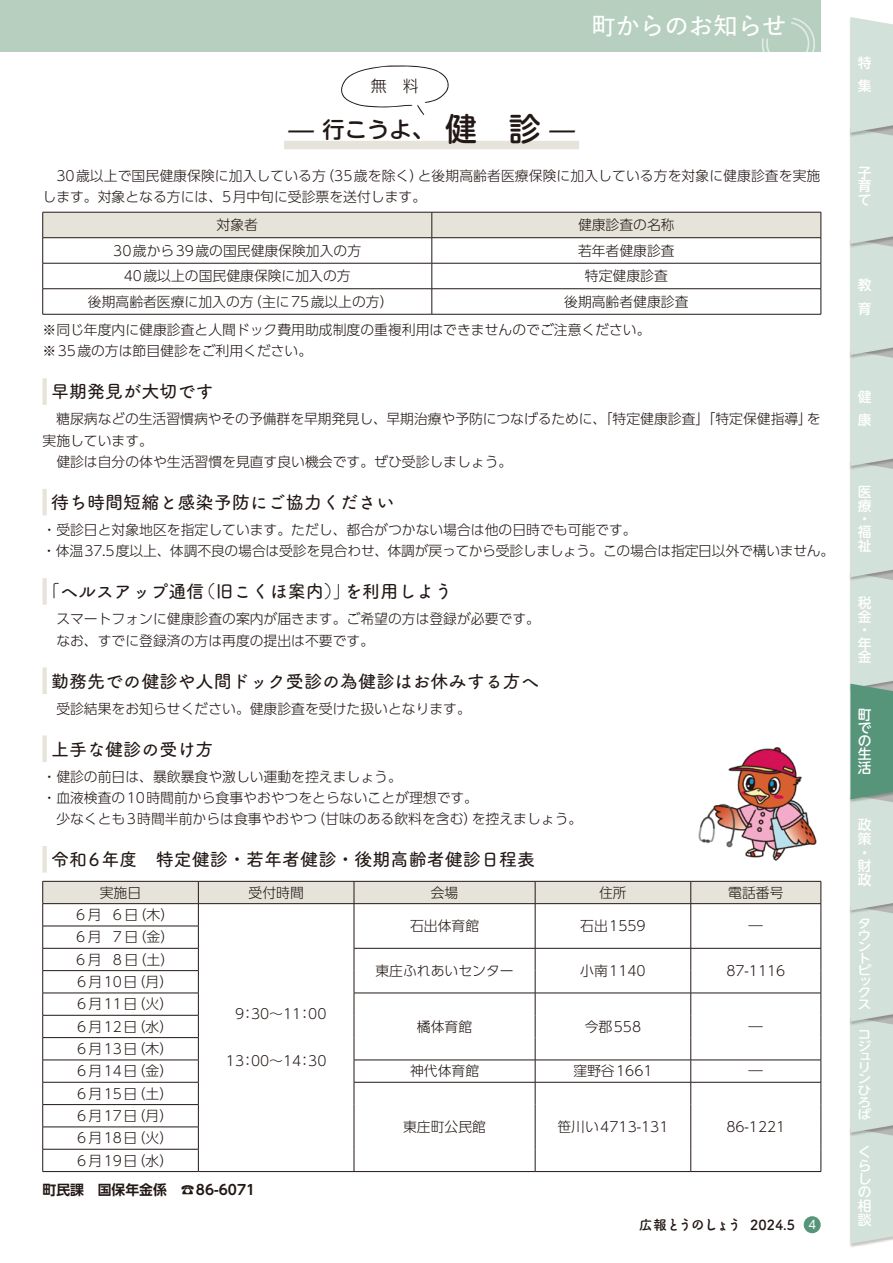
<style>
.page{position:relative;width:893px;height:1263px;background:#fff}
.page>*{position:absolute;margin:0;border:0;box-sizing:border-box;transform-origin:0 0}
.t1{font:500 31.95px "UD Shin M Go Pr 6 N";color:#221815}
.t2{font:500 25.5px "UD Shin M Go Pr 6 N";color:#221815}
.t3{font:600 24.45px "Yu Go Pr 6 N";color:#fff}
.t4{font:500 22.35px "UD Shin M Go Pr 6 N";color:#221815}
.t5{font:18px "Tsuku A Rd Gothic Std D";color:#221815}
.t6{font:300 15.9px "UD Shin M Go Pr 6 N";color:#221815}
.t7{font:300 13.8px/21.3px "UD Shin Go Pr 6 N";color:#221815}
.t8{font:500 13.8px/13.5px "UD Shin M Go Pr 6 N";color:#fff}
.t9{font:300 13.8px/22.4px "UD Shin Go Pr 6 N";letter-spacing:.05em;color:#221815}
.t10{font:700 13.8px "UD Shin Go Pr 6 N De";color:#221815}
.t11{font:600 13.8px "Tsukimi Rounded";letter-spacing:-.115em;color:#221815}
.t12{font:13.8px "Tsuku A Rd Gothic Std B";color:#221815}
.t13{font:13.8px "Tsuku A Rd Gothic Std D";color:#221815}
.t14{font:500 12.45px/11.4px "UD Shin M Go Pr 6 N";color:#fff;scale:1.11 1}
.t15{font:11.7px "UD Shin Go Pr 6 N";color:#fff}
.s1{font-family:"Tsuku A Rd Gothic Std B";font-weight:400}
</style>
<div class="page">
<div style="left:0;top:0;width:821px;height:51px;background:#b6cfbf"></div>
<svg style="left:760px;top:17px;width:56px;height:35px"></svg>
<div style="left:284px;top:141px;width:295px;height:8px;background:#e6e4da"></div>
<hr style="left:43px;top:378px;width:4px;height:27px;background:#e6e4da">
<hr style="left:43px;top:489px;width:4px;height:26px;background:#e6e4da">
<hr style="left:43px;top:578px;width:4px;height:27px;background:#e6e4da">
<hr style="left:43px;top:667px;width:4px;height:27px;background:#e6e4da">
<hr style="left:43px;top:735px;width:4px;height:27px;background:#e6e4da">
<hr style="left:43px;top:846px;width:4px;height:27px;background:#e6e4da">
<svg style="left:42px;top:212px;width:780px;height:102px"></svg>
<hr style="left:43px;top:314px;width:389px;height:1px;background:#221815">
<hr style="left:432px;top:314px;width:389px;height:1px;background:#221815">
<svg style="left:42px;top:881px;width:780px;height:290px"></svg>
<hr style="left:43px;top:1171px;width:155px;height:1px;background:#221815">
<hr style="left:198px;top:1171px;width:156px;height:1px;background:#221815">
<hr style="left:354px;top:1171px;width:181px;height:1px;background:#221815">
<hr style="left:535px;top:1171px;width:156px;height:1px;background:#221815">
<hr style="left:691px;top:1171px;width:130px;height:1px;background:#221815">
<svg style="left:341px;top:65px;width:108px;height:50px"></svg>
<img style="left:698px;top:747px;width:119px;height:114px">
<div style="left:804px;top:1216px;width:17px;height:17px;background:#57957b;border-radius:50%"></div>
<div style="left:849px;top:1128px;width:44px;height:119px;background:#221815;opacity:.25"></div>
<div style="left:849px;top:1017px;width:44px;height:119px;background:#f8f8f8"></div>
<div style="left:849px;top:906px;width:44px;height:119px;background:#f8f8f8"></div>
<div style="left:849px;top:795px;width:44px;height:119px;background:#f8f8f8"></div>
<div style="left:849px;top:461px;width:44px;height:120px;background:#f8f8f8"></div>
<div style="left:849px;top:350px;width:44px;height:120px;background:#f8f8f8"></div>
<div style="left:849px;top:239px;width:44px;height:120px;background:#f8f8f8"></div>
<div style="left:849px;top:128px;width:44px;height:119px;background:#f8f8f8"></div>
<div style="left:849px;top:17px;width:44px;height:119px;background:#f8f8f8"></div>
<div style="left:849px;top:684px;width:44px;height:119px;background:#f8f8f8"></div>
<svg style="left:850px;top:17px;width:43px;height:1227px;background:#c6d8cf"></svg>
<p class="t6" style="left:371px;top:73px;width:49px">無　料</p>
<h2 class="t2" style="left:288px;top:108px;width:27px">—</h2>
<h3 class="t4" style="left:322px;top:110px;width:113px">行こうよ、</h3>
<h3 class="t3" style="left:591px;top:3px;width:197px">町からのお知らせ</h3>
<h1 class="t1" style="left:445px;top:102px;width:97px">健　診</h1>
<h2 class="t2" style="left:549px;top:108px;width:27px">—</h2>
<p class="t7" style="left:320px;top:164px;width:104px">（35歳を除く）</p>
<p class="t7" style="left:43px;top:164px;width:385px">　30歳以上で国民健康保険に加入している方<br>します。対象となる方には、5月中旬に受診票を送付します。</p>
<p class="t7" style="left:418px;top:164px;width:404px">と後期高齢者医療保険に加入している方を対象に健康診査を実施</p>
<p class="t7" style="left:217px;top:214px;width:43px">対象者</p>
<p class="t7" style="left:578px;top:214px;width:98px">健康診査の名称</p>
<p class="t7" style="left:113px;top:239px;width:249px">30歳から39歳の国民健康保険加入の方</p>
<p class="t7" style="left:578px;top:239px;width:98px">若年者健康診査</p>
<p class="t7" style="left:124px;top:265px;width:228px">40歳以上の国民健康保険に加入の方</p>
<p class="t7" style="left:585px;top:265px;width:84px">特定健康診査</p>
<p class="t7" style="left:248px;top:290px;width:147px">（主に75歳以上の方）</p>
<p class="t7" style="left:564px;top:290px;width:126px">後期高齢者健康診査</p>
<p class="t7" style="left:43px;top:287px;width:610px;line-height:28.3px;text-indent:45px">後期高齢者医療に加入の方<br>※同じ年度内に健康診査と人間ドック費用助成制度の重複利用はできませんのでご注意ください。</p>
<p class="t7" style="left:43px;top:340px;width:271px">※35歳の方は節目健診をご利用ください。</p>
<h3 class="t5" style="left:51px;top:378px;width:164px">早期発見が大切です</h3>
<p class="t7" style="left:43px;top:408px;width:771px">　糖尿病などの生活習慣病やその予備群を早期発見し、早期治療や予防につなげるために、「特定健康診査」「特定保健指導」実施しています。<br>　健診は自分の体や生活習慣を見直す良い機会です。ぜひ受診しましょう。</p>
<h3 class="t5" style="left:51px;top:488px;width:345px">待ち時間短縮と感染予防にご協力ください</h3>
<p class="t7" style="left:42px;top:519px;width:794px">・受診日と対象地区を指定しています。ただし、都合がつかない場合は他の日時でも可能です。<br>・体温37.5度以上、体調不良の場合は受診を見合わせ、体調が戻ってから受診しましょう。この場合は指定日以外で構いません。</p>
<h3 class="t5" style="left:344px;top:578px;width:110px">を利用しよう</h3>
<p class="t7" style="left:807px;top:408px;width:15px">を</p>
<h3 class="t5" style="left:197px;top:578px;width:155px">（旧こくほ案内）」</h3>
<h3 class="t5" style="left:42px;top:578px;width:164px">「ヘルスアップ通信</h3>
<p class="t7" style="left:43px;top:608px;width:499px">　スマートフォンに健康診査の案内が届きます。ご希望の方は登録が必要です。　なお、すでに登録済の方は再度の提出は不要です。</p>
<h3 class="t5" style="left:51px;top:667px;width:489px">勤務先での健診や人間ドック受診の為健診はお休みする方へ</h3>
<p class="t7" style="left:43px;top:697px;width:430px">　受診結果をお知らせください。健康診査を受けた扱いとなります。</p>
<h3 class="t5" style="left:51px;top:735px;width:164px">上手な健診の受け方</h3>
<p class="t7" style="left:43px;top:765px;width:361px">・健診の前日は、暴飲暴食や激しい運動を控えましょう。</p>
<p class="t7" style="left:43px;top:786px;width:437px">・血液検査の10時間前から食事やおやつをとらないことが理想です。</p>
<p class="t7" style="left:472px;top:808px;width:112px">を控えましょう。</p>
<p class="t7" style="left:311px;top:808px;width:167px">（甘味のある飲料を含む）</p>
<p class="t7" style="left:43px;top:808px;width:276px">　少なくとも3時間半前からは食事やおやつ</p>
<h3 class="t5" style="left:51px;top:846px;width:486px">令和6年度　特定健診・若年者健診・後期高齢者健診日程表</h3>
<p class="t7" style="left:111px;top:881px;width:65px;line-height:22.4px;text-indent:-11px">実施日<br>６（日木(</p>
<p class="t7" style="left:74px;top:904px;width:29px">６月</p>
<p class="t7" style="left:74px;top:926px;width:29px">６月</p>
<p class="t7" style="left:111px;top:926px;width:65px">７（日金(</p>
<p class="t7" style="left:111px;top:948px;width:65px">８（日土）</p>
<p class="t7" style="left:74px;top:948px;width:29px">６月</p>
<p class="t7" style="left:75px;top:993px;width:100px">６月11 （日火(</p>
<p class="t7" style="left:75px;top:971px;width:100px">６月10 （日月(</p>
<p class="t9" style="left:75px;top:1015px;width:100px">６月12 （日水）<br>６月13 （日木(</p>
<p class="t7" style="left:75px;top:1059px;width:100px;line-height:22.4px;text-align:justify">６月14 （日金）６月15 （日土(６月17 （日月(</p>
<p class="t9" style="left:75px;top:1126px;width:100px">６月18 （日火(<br>６月19 （日水(</p>
<p class="t10" style="left:43px;top:1178px;width:126px">町民課　国保年金係</p>
<p class="t7" style="left:249px;top:881px;width:57px">受付時間</p>
<p class="t7" style="left:235px;top:1003px;width:93px">9：30~11：00</p>
<p class="t7" style="left:226px;top:1050px;width:102px">13：00~14：30</p>
<p class="t10" style="left:181px;top:1178px;width:76px">☎86-6071</p>
<p class="t7" style="left:431px;top:881px;width:29px">会場</p>
<p class="t7" style="left:599px;top:881px;width:29px">住所</p>
<p class="t7" style="left:728px;top:881px;width:57px">電話番号</p>
<p class="t7" style="left:410px;top:915px;width:71px">石出体育館</p>
<p class="t7" style="left:580px;top:915px;width:67px">石出1559</p>
<p class="t13" style="left:749px;top:915px;width:15px">―</p>
<p class="t7" style="left:375px;top:959px;width:140px">東庄ふれあいセンター</p>
<p class="t7" style="left:580px;top:959px;width:67px">小南1140</p>
<p class="t7" style="left:726px;top:959px;width:61px">87-1116</p>
<p class="t7" style="left:417px;top:1015px;width:57px">橘体育館</p>
<p class="t7" style="left:585px;top:1015px;width:58px">今郡558</p>
<p class="t13" style="left:749px;top:1016px;width:15px">―</p>
<p class="t7" style="left:410px;top:1060px;width:71px">神代体育館</p>
<p class="t7" style="left:573px;top:1060px;width:81px">窪野谷1661</p>
<p class="t13" style="left:749px;top:1060px;width:15px">―</p>
<p class="t7" style="left:403px;top:1116px;width:84px">東庄町公民館</p>
<p class="t7" style="left:557px;top:1116px;width:113px">笹川い4713-131</p>
<p class="t7" style="left:726px;top:1116px;width:61px">86-1221</p>
<p class="t11" style="left:639px;top:1215px;width:104px"><span class="s1">広報</span>とうのしょう</p>
<p class="t12" style="left:750px;top:1214px;width:47px">2024.5</p>
<p class="t15" style="left:808px;top:1215px;width:9px">4</p>
<p class="t8" style="left:858px;top:51px;width:15px;line-height:23px">特集</p>
<p class="t8" style="left:858px;top:165px;width:15px;text-align:justify">子育て</p>
<p class="t8" style="left:858px;top:273px;width:15px;line-height:23px">教育</p>
<p class="t8" style="left:858px;top:384px;width:15px;line-height:23px">健康</p>
<p class="t8" style="left:858px;top:484px;width:15px">医療</p>
<p class="t8" style="left:858px;top:511px;width:10px">・</p>
<p class="t8" style="left:858px;top:524px;width:15px">福祉</p>
<p class="t8" style="left:858px;top:595px;width:15px">税金</p>
<p class="t8" style="left:858px;top:622px;width:10px">・</p>
<p class="t8" style="left:858px;top:635px;width:15px">年金</p>
<p class="t8" style="left:858px;top:707px;width:15px;text-align:justify">町での生活</p>
<p class="t8" style="left:858px;top:817px;width:15px">政策</p>
<p class="t8" style="left:858px;top:845px;width:10px">・</p>
<p class="t8" style="left:858px;top:858px;width:15px">財政</p>
<p class="t14" style="left:858px;top:916px;width:14px;line-height:11.9px">タウントピ</p>
<p class="t14" style="left:858px;top:974px;width:13px;text-align:justify">ックス</p>
<p class="t14" style="left:858px;top:1028px;width:14px">コジュリンひろば</p>
<p class="t8" style="left:858px;top:1144px;width:15px">くらしの相談</p>
</div>
